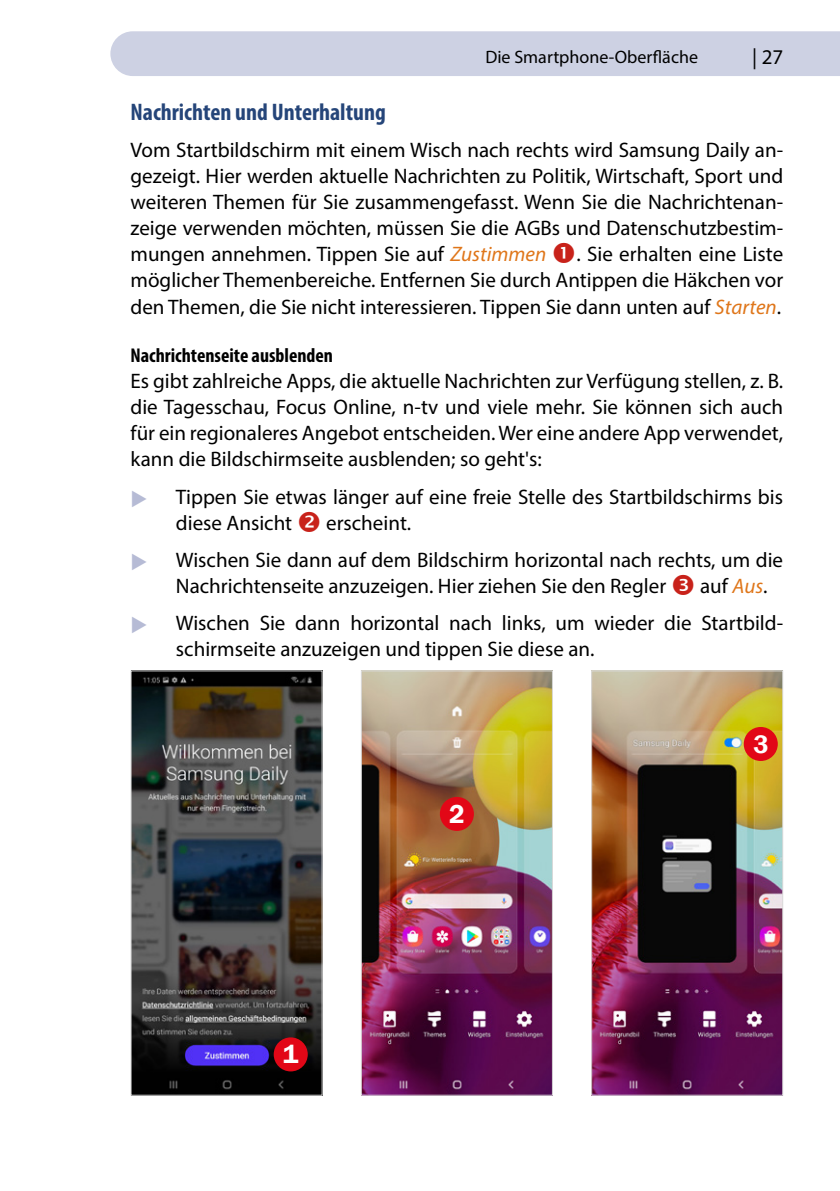
<style>
.page{position:relative;width:840px;height:1191px;background:#fff}
.page>*{position:absolute;margin:0;border:0;box-sizing:border-box;transform-origin:0 0}
.t1{font:600 26.6px "Franklin Gothic";color:#fff}
.t2{font:600 26px "Franklin Gothic";color:#fff}
.Ueberschrift_3{font:700 condensed 24px "Myriad Pro";color:#254579}
.Grundtext{font:21px/26px "Myriad Pro";color:#000;text-align:justify}
.Ueberschrift_5{font:700 condensed 20px "Myriad Pro";color:#000}
.t3{font:18px "Myriad Pro";color:#000}
.s1{font-style:italic;color:#df761a}
</style>
<div class="page">
<div style="left:110px;top:31px;width:729px;height:45px;background:#cdd1e3"></div>
<img style="left:132px;top:672px;width:188px;height:421px">
<div style="left:130px;top:670px;width:192px;height:425px;border:1px solid #dadada"></div>
<img style="left:362px;top:672px;width:188px;height:421px">
<div style="left:360px;top:670px;width:192px;height:425px;border:1px solid #dadada"></div>
<img style="left:592px;top:672px;width:188px;height:421px">
<div style="left:590px;top:670px;width:192px;height:425px;border:1px solid #dadada"></div>
<div style="left:273px;top:1037px;width:34px;height:34px;background:#e20717;border-radius:50%"></div>
<div style="left:439px;top:797px;width:34px;height:34px;background:#e20717;border-radius:50%"></div>
<div style="left:743px;top:727px;width:34px;height:34px;background:#e20717;border-radius:50%"></div>
<p class="t3" style="left:485px;top:45px;width:214px">Die Smartphone-Oberfläche</p>
<p class="Grundtext" style="left:751px;top:43px;width:33px">| 27</p>
<p class="Ueberschrift_3" style="left:130px;top:97px;width:256px">Nachrichten und Unterhaltung</p>
<p class="Grundtext" style="left:130px;top:137px;width:654px">Vom Startbildschirm mit einem Wisch nach rechts wird Samsung Daily an&shy;gezeigt. Hier werden aktuelle Nachrichten zu Politik, Wirtschaft, Sport und weiteren Themen für Sie zusammengefasst. Wenn Sie die Nachrichtenan&shy;zeige verwenden möchten, müssen Sie die AGBs und Datenschutzbestim&shy;mungen annehmen. Tippen Sie auf <span class="s1">Zustimmen</span></p>
<p class="Grundtext" style="left:130px;top:241px;width:653px;text-indent:446px">. Sie erhalten eine Liste möglicher Themenbereiche. Entfernen Sie durch Antippen die Häkchen vor den Themen, die Sie nicht interessieren. Tippen Sie dann unten auf <span class="s1">Starten</span>.</p>
<p class="Ueberschrift_5" style="left:130px;top:343px;width:204px">Nachrichtenseite ausblenden</p>
<p class="Grundtext" style="left:130px;top:368px;width:653px">Es gibt zahlreiche Apps, die aktuelle Nachrichten zur Verfügung stellen, z. B. die Tagesschau, Focus Online, n-tv und viele mehr. Sie können sich auch für ein regionaleres Angebot entscheiden. Wer eine andere App verwendet, kann die Bildschirmseite ausblenden; so geht's:</p>
<p class="Grundtext" style="left:176px;top:483px;width:608px">Tippen Sie etwas länger auf eine freie Stelle des Startbildschirms bis diese Ansicht</p>
<p class="Grundtext" style="left:326px;top:509px;width:87px">erscheint.</p>
<p class="Grundtext" style="left:176px;top:546px;width:608px">Wischen Sie dann auf dem Bildschirm horizontal nach rechts, um die<br>Nachrichtenseite anzuzeigen. Hier ziehen Sie den Regler</p>
<p class="Grundtext" style="left:699px;top:572px;width:69px">auf <span class="s1">Aus</span>.</p>
<p class="Grundtext" style="left:176px;top:610px;width:608px">Wischen Sie dann horizontal nach links, um wieder die Startbild&shy;schirmseite anzuzeigen und tippen Sie diese an.</p>
<p class="t1" style="left:283px;top:1038px;width:17px">1</p>
<p class="t1" style="left:449px;top:797px;width:17px">2</p>
<p class="t2" style="left:753px;top:728px;width:17px">3</p>
</div>
